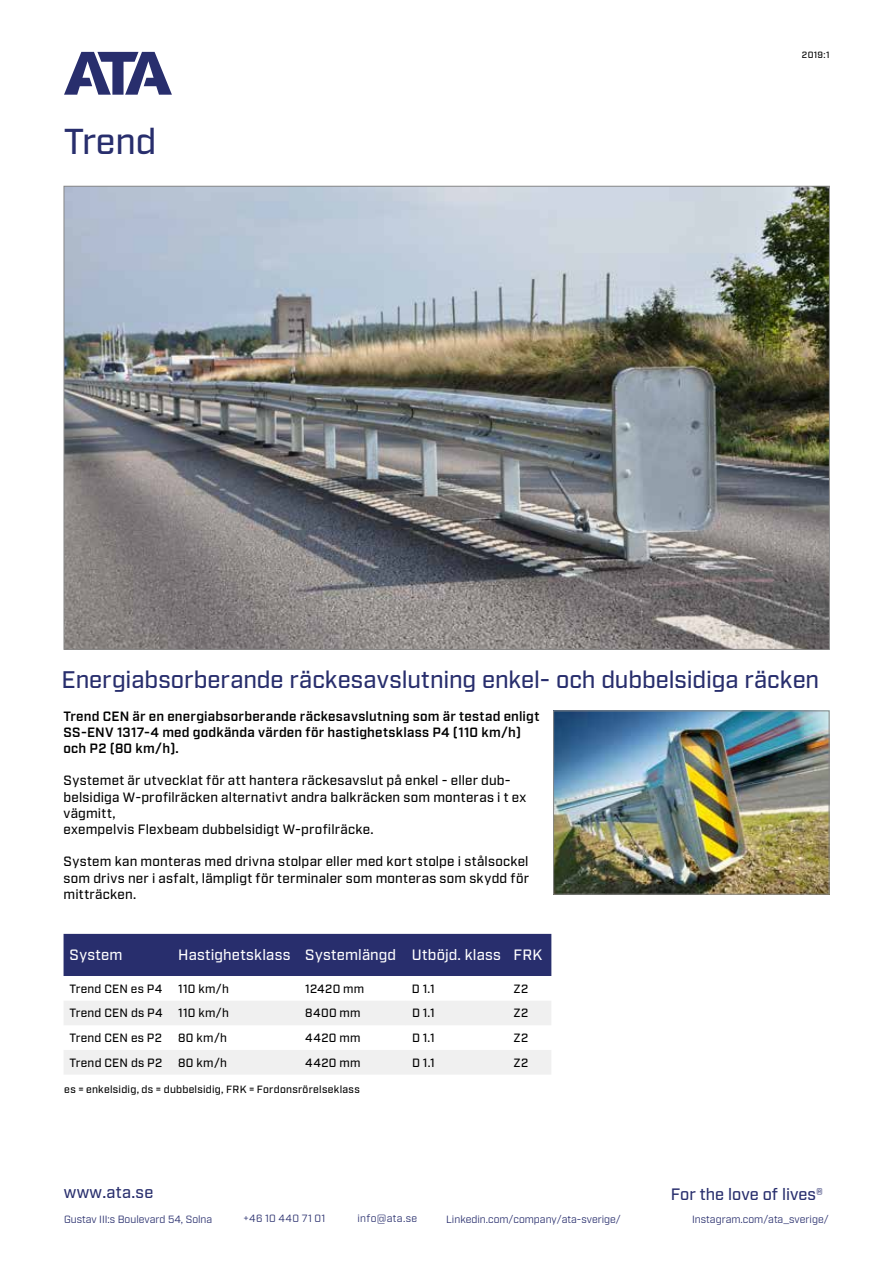
<style>
.page{position:relative;width:893px;height:1263px;background:#fff}
.page>*{position:absolute;margin:0;border:0;box-sizing:border-box;transform-origin:0 0}
.t1{font:500 36px "Industry";letter-spacing:-.005em;color:#282e6d}
.t2{font:500 24px "Industry";letter-spacing:-.005em;color:#282e6d}
.t3{font:500 16.5px "Industry";color:#282e6d}
.t4{font:500 15px "Industry";letter-spacing:.015em;color:#fff}
.t5{font:500 13.5px/16.2px "Industry";letter-spacing:.015em;color:#000}
.t6{font:600 13.5px/16.2px "Industry";letter-spacing:.015em;color:#000}
.t7{font:500 12px "Industry";letter-spacing:.02em;color:#000}
.t8{font:10.5px "Industry";color:#282e6d}
.t9{font:500 10.5px "Industry";letter-spacing:.02em;color:#000}
.t10{font:10.5px "Industry";letter-spacing:.045em;color:#282e6d}
.t11{font:10.5px "Industry";letter-spacing:.035em;color:#282e6d}
.t12{font:500 9.15px "Industry";color:#000}
</style>
<div class="page">
<img style="left:66px;top:188px;width:762px;height:459px">
<img style="left:555px;top:713px;width:272px;height:179px">
<div style="left:553px;top:711px;width:276px;height:183px;border:1px solid #878787"></div>
<div style="left:64px;top:934px;width:487px;height:42px;background:#282e6d"></div>
<svg style="left:64px;top:1001px;width:487px;height:73px"></svg>
<svg style="left:64px;top:52px;width:108px;height:43px"></svg>
<h1 class="t1" style="left:64px;top:120px;width:94px">Trend</h1>
<p class="t12" style="left:802px;top:49px;width:29px">2019:1</p>
<h2 class="t2" style="left:61px;top:666px;width:759px">Energiabsorberande räckesavslutning enkel- och dubbelsidiga räcken</h2>
<p class="t6" style="left:64px;top:708px;width:477px">Trend CEN är en energiabsorberande räckesavslutning som är testad enligt<br>SS-ENV 1317-4 med godkända värden för hastighetsklass P4 (110 km/h) och P2 (80 km/h).</p>
<p class="t5" style="left:64px;top:773px;width:464px">Systemet är utvecklat för att hantera räckesavslut på enkel - eller dub&shy;belsidiga W-profilräcken alternativt andra balkräcken som monteras i t ex vägmitt,<br>exempelvis Flexbeam dubbelsidigt W-profilräcke.</p>
<p class="t5" style="left:64px;top:854px;width:467px;text-align:justify">System kan monteras med drivna stolpar eller med kort stolpe i stålsockel som drivs ner i asfalt, lämpligt för terminaler som monteras som skydd för mitträcken.</p>
<p class="t4" style="left:70px;top:946px;width:54px">System</p>
<p class="t4" style="left:178px;top:946px;width:365px">Hastighetsklass Systemlängd Utböjd. klass FRK</p>
<p class="t7" style="left:70px;top:981px;width:94px">Trend CEN es P4</p>
<p class="t7" style="left:178px;top:981px;width:52px">110 km/h</p>
<p class="t7" style="left:305px;top:981px;width:61px">12420 mm</p>
<p class="t7" style="left:412px;top:981px;width:24px">D 1.1</p>
<p class="t7" style="left:514px;top:981px;width:16px">Z2</p>
<p class="t7" style="left:70px;top:1006px;width:95px">Trend CEN ds P4</p>
<p class="t7" style="left:178px;top:1006px;width:52px">110 km/h</p>
<p class="t7" style="left:305px;top:1006px;width:57px">8400 mm</p>
<p class="t7" style="left:412px;top:1006px;width:24px">D 1.1</p>
<p class="t7" style="left:514px;top:1006px;width:16px">Z2</p>
<p class="t7" style="left:70px;top:1031px;width:94px">Trend CEN es P2</p>
<p class="t7" style="left:178px;top:1031px;width:50px">80 km/h</p>
<p class="t7" style="left:305px;top:1031px;width:57px">4420 mm</p>
<p class="t7" style="left:412px;top:1031px;width:24px">D 1.1</p>
<p class="t7" style="left:514px;top:1031px;width:16px">Z2</p>
<p class="t7" style="left:70px;top:1055px;width:94px">Trend CEN ds P2</p>
<p class="t7" style="left:178px;top:1055px;width:50px">80 km/h</p>
<p class="t7" style="left:305px;top:1055px;width:57px">4420 mm</p>
<p class="t7" style="left:412px;top:1055px;width:24px">D 1.1</p>
<p class="t7" style="left:514px;top:1055px;width:16px">Z2</p>
<p class="t9" style="left:64px;top:1083px;width:297px">es = enkelsidig, ds = dubbelsidig, FRK = Fordonsrörelseklass</p>
<p class="t3" style="left:64px;top:1182px;width:91px">www.ata.se</p>
<p class="t3" style="left:671px;top:1184px;width:154px">For the love of lives®</p>
<p class="t8" style="left:64px;top:1213px;width:150px">Gustav III:s Boulevard 54, Solna</p>
<p class="t10" style="left:244px;top:1212px;width:83px">+46 10 440 71 01</p>
<p class="t11" style="left:357px;top:1212px;width:61px">info@ata.se</p>
<p class="t8" style="left:446px;top:1213px;width:176px">Linkedin.com/company/ata-sverige/</p>
<p class="t8" style="left:692px;top:1213px;width:138px">Instagram.com/ata_sverige/</p>
</div>
